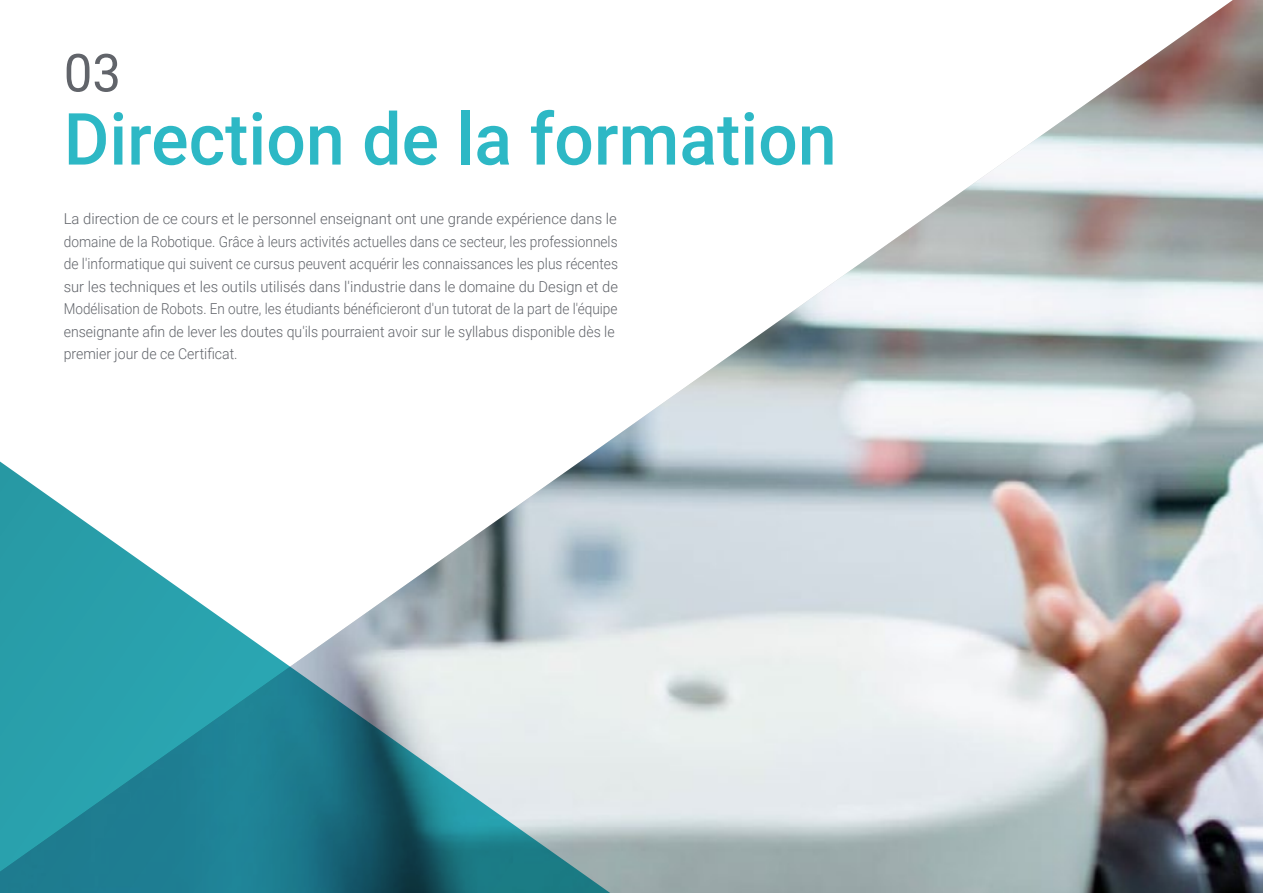
<style>
.page{position:relative;width:1263px;height:893px;background:#fff}
.page>*{position:absolute;margin:0;border:0;box-sizing:border-box;transform-origin:0 0}
.t1{font:500 72px "Roboto";color:#2db8c5}
.t2{font:52.5px "Roboto";color:#61646a}
.t3{font:300 15px/22.5px "Roboto";color:#61646a}
</style>
<div class="page">
<img style="left:602px;top:0;width:661px;height:893px">
<svg style="left:0;top:446px;width:640px;height:447px"></svg>
<h2 class="t2" style="left:64px;top:36px;width:59px">03</h2>
<h1 class="t1" style="left:64px;top:89px;width:774px">Direction de la formation</h1>
<p class="t3" style="left:64px;top:207px;width:556px">La direction de ce cours et le personnel enseignant ont une grande expérience dans le domaine de la Robotique. Grâce à leurs activités actuelles dans ce secteur, les professionnels de l'informatique qui suivent ce cursus peuvent acquérir les connaissances les plus récentes sur les techniques et les outils utilisés dans l'industrie dans le domaine du Design et de Modélisation de Robots. En outre, les étudiants bénéficieront d'un tutorat de la part de l'équipe enseignante afin de lever les doutes qu'ils pourraient avoir sur le syllabus disponible dès le premier jour de ce Certificat.</p>
</div>
